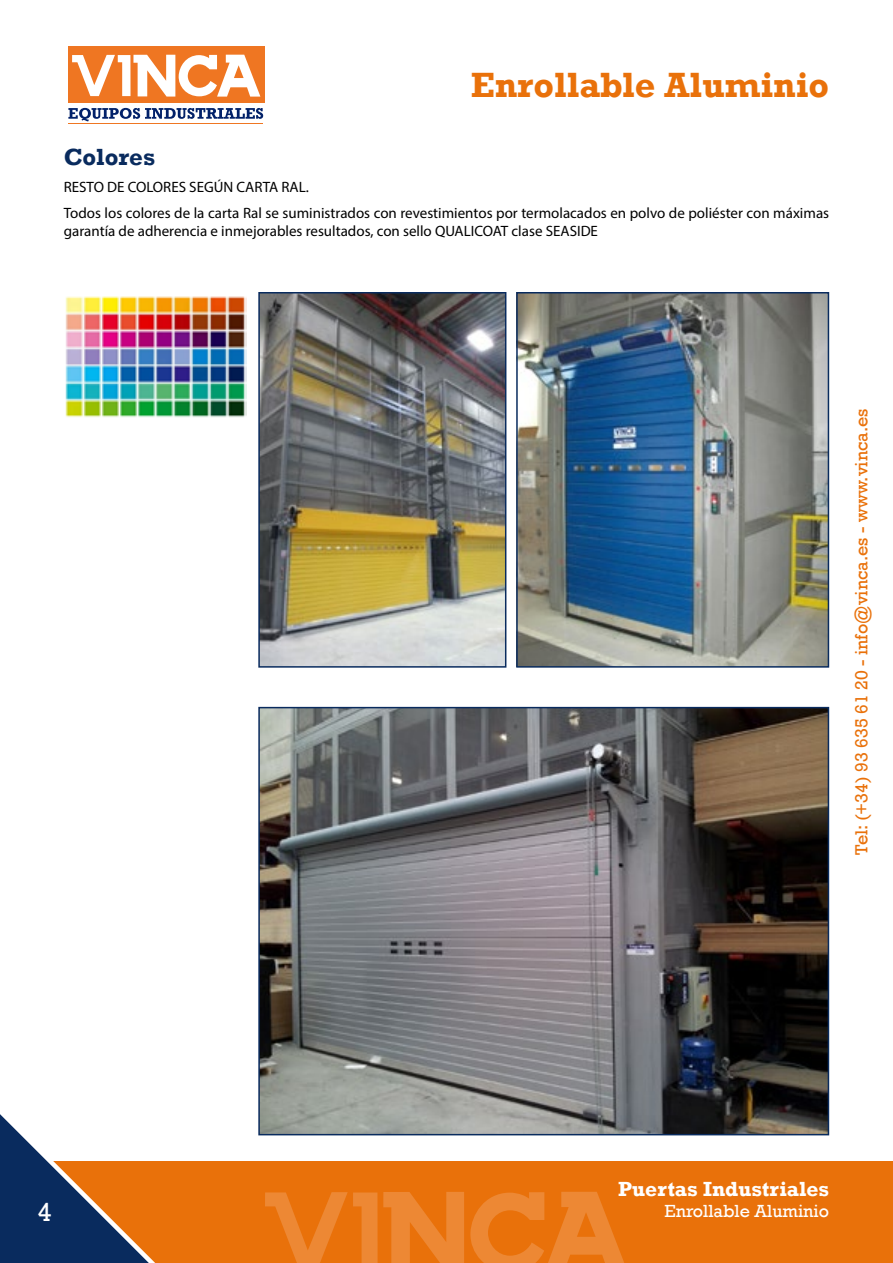
<style>
.page{position:relative;width:893px;height:1263px;background:#fff}
.page>*{position:absolute;margin:0;border:0;box-sizing:border-box;transform-origin:0 0}
.t1{font:700 36px "Rockwell";color:#e9710a}
.t2{font:27px "Rockwell";color:#fff}
.t3{font:700 24px "Rockwell";color:#092b5e}
.t4{font:700 21px "Rockwell";color:#fff}
.t5{font:18px "Rockwell";color:#e9710a}
.t6{font:18px "Rockwell";color:#fff}
.t7{font:15px/26.5px "Myriad Pro";color:#000}
</style>
<div class="page">
<div style="left:0;top:1161px;width:893px;height:102px;background:#e9710a"></div>
<svg style="left:265px;top:1192px;width:359px;height:71px"></svg>
<svg style="left:0;top:1114px;width:155px;height:149px"></svg>
<img style="left:65px;top:296px;width:182px;height:121px">
<img style="left:261px;top:710px;width:565px;height:422px">
<div style="left:258px;top:707px;width:571px;height:428px;border:2px solid #092b5e"></div>
<img style="left:261px;top:295px;width:242px;height:370px">
<div style="left:258px;top:292px;width:248px;height:376px;border:2px solid #092b5e"></div>
<img style="left:519px;top:295px;width:307px;height:370px">
<div style="left:516px;top:292px;width:313px;height:376px;border:2px solid #092b5e"></div>
<svg style="left:68px;top:108px;width:195px;height:14px"></svg>
<hr style="left:68px;top:123px;width:195px;height:1px;background:#ef7622">
<div style="left:68px;top:46px;width:196px;height:57px;background:#ef7622"></div>
<svg style="left:72px;top:55px;width:188px;height:42px"></svg>
<h1 class="t1" style="left:471px;top:64px;width:360px">Enrollable Aluminio</h1>
<h3 class="t3" style="left:64px;top:143px;width:93px">Colores</h3>
<p class="t7" style="left:64px;top:173px;width:767px">RESTO DE COLORES SEGÚN CARTA RAL.<br>Todos los colores de la carta Ral se suministrados con revestimientos por termolacados en polvo de poliéster con máximas</p>
<p class="t7" style="left:64px;top:218px;width:536px">garantía de adherencia e inmejorables resultados, con sello QUALICOAT clase SEASIDE</p>
<p class="t5" style="left:851px;top:855px;width:448px;rotate:-90deg">Tel: (+34) 93 635 61 20 - info@vinca.es - www.vinca.es</p>
<h2 class="t2" style="left:38px;top:1196px;width:16px">4</h2>
<h3 class="t4" style="left:618px;top:1176px;width:213px">Puertas Industriales</h3>
<p class="t6" style="left:664px;top:1201px;width:166px">Enrollable Aluminio</p>
</div>
